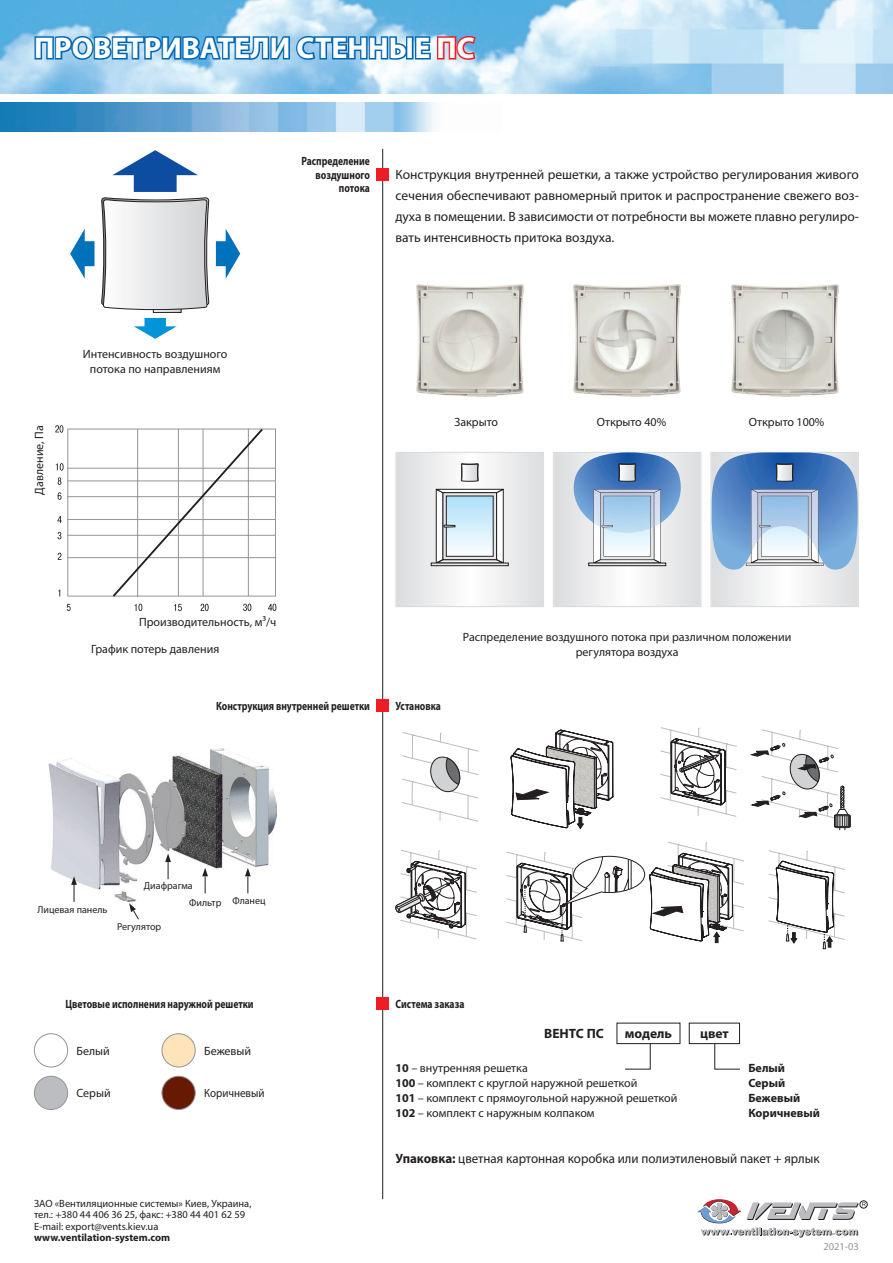
<style>
.page{position:relative;width:893px;height:1263px;background:#fff}
.page>*{position:absolute;margin:0;border:0;box-sizing:border-box;transform-origin:0 0}
.t1{font:700 30px "Myriad Pro";color:#fff}
.t2{font:13.5px/21.3px "Myriad Pro";color:#231f20;text-align:justify}
.t3{font:13.5px "Myriad Pro";color:#231f20;scale:.96 1}
.t4{font:700 13.5px "Myriad Pro";color:#231f20}
.t5{font:12px/15px "Myriad Pro";color:#231f20;text-align:center}
.t6{font:700 12px/13.5px "Myriad Pro";color:#231f20;text-align:right;scale:.8 1}
.t7{font:700 12px/15px "Myriad Pro";color:#231f20}
.t8{font:12px "Myriad Pro";color:#231f20;scale:.92 1}
.t9{font:10.5px/11.2px "Myriad Pro";color:#231f20}
.t10{font:700 10.5px "Myriad Pro";color:#231f20}
.t11{font:10.5px "Myriad Pro";color:#939598}
.t12{font:10.05px/15.8px "Myriad Pro";color:#231f20}
.s1{font-weight:700}
</style>
<div class="page">
<svg style="left:397px;top:454px;width:145px;height:151px"></svg>
<div style="left:395px;top:452px;width:149px;height:155px;border:1px solid #dcdddf"></div>
<img style="left:416px;top:285px;width:107px;height:111px">
<img style="left:731px;top:285px;width:107px;height:111px">
<img style="left:574px;top:285px;width:107px;height:111px">
<div style="left:431px;top:563px;width:77px;height:3px;background:#e6e7e9;border:1px solid #231f20"></div>
<svg style="left:434px;top:452px;width:71px;height:112px"></svg>
<svg style="left:710px;top:452px;width:149px;height:155px"></svg>
<svg style="left:553px;top:452px;width:148px;height:155px"></svg>
<hr style="left:382px;top:149px;width:1px;height:1050px;background:#231f20">
<div style="left:376px;top:168px;width:13px;height:13px;background:#ee1d23"></div>
<div style="left:376px;top:699px;width:13px;height:13px;background:#ee1d23"></div>
<img style="left:0;top:0;width:893px;height:94px">
<img style="left:0;top:102px;width:434px;height:30px">
<div style="left:860px;top:1200px;width:7px;height:8px;border:1px solid #231f20;border-radius:50%"></div>
<svg style="left:697px;top:1199px;width:169px;height:38px"></svg>
<svg style="left:55px;top:425px;width:222px;height:186px"></svg>
<svg style="left:33px;top:17px;width:444px;height:44px;background:#6aa7d4"></svg>
<svg style="left:751px;top:729px;width:99px;height:101px"></svg>
<svg style="left:402px;top:732px;width:77px;height:90px"></svg>
<svg style="left:660px;top:727px;width:77px;height:90px"></svg>
<svg style="left:395px;top:849px;width:82px;height:91px"></svg>
<svg style="left:511px;top:730px;width:102px;height:99px"></svg>
<svg style="left:506px;top:841px;width:238px;height:102px"></svg>
<svg style="left:768px;top:850px;width:77px;height:99px"></svg>
<div style="left:376px;top:997px;width:13px;height:13px;background:#ee1d23"></div>
<img style="left:48px;top:748px;width:228px;height:153px">
<svg style="left:71px;top:876px;width:6px;height:26px"></svg>
<svg style="left:245px;top:868px;width:6px;height:25px"></svg>
<svg style="left:202px;top:868px;width:6px;height:25px"></svg>
<svg style="left:165px;top:853px;width:6px;height:26px"></svg>
<svg style="left:129px;top:903px;width:10px;height:17px"></svg>
<div style="left:34px;top:1033px;width:34px;height:34px;border:1px solid #939598;border-radius:50%"></div>
<div style="left:34px;top:1076px;width:34px;height:33px;background:#bcbdc0;border-radius:50%"></div>
<div style="left:34px;top:1076px;width:34px;height:34px;border:1px solid #939598;border-radius:50%"></div>
<div style="left:162px;top:1034px;width:33px;height:33px;background:#fee4b8;border-radius:50%"></div>
<div style="left:162px;top:1033px;width:34px;height:34px;border:1px solid #939598;border-radius:50%"></div>
<div style="left:162px;top:1076px;width:33px;height:33px;background:#671a01;border-radius:50%"></div>
<div style="left:162px;top:1076px;width:34px;height:34px;border:1px solid #939598;border-radius:50%"></div>
<hr style="left:153px;top:309px;width:28px;height:3px;background:#e1e2e3">
<div style="left:153px;top:308px;width:28px;height:5px;border:1px solid #231f20"></div>
<svg style="left:101px;top:150px;width:108px;height:160px"></svg>
<svg style="left:134px;top:318px;width:43px;height:21px"></svg>
<svg style="left:70px;top:229px;width:25px;height:50px"></svg>
<svg style="left:216px;top:229px;width:24px;height:50px"></svg>
<svg style="left:624px;top:1043px;width:27px;height:27px"></svg>
<div style="left:689px;top:1023px;width:51px;height:21px;border:1px solid #231f20"></div>
<svg style="left:714px;top:1043px;width:26px;height:27px"></svg>
<h1 class="t1" style="left:34px;top:28px;width:442px">ПРОВЕТРИВАТЕЛИ СТЕННЫЕ ПС</h1>
<p class="t5" style="left:31px;top:494px;width:71px;rotate:-90deg">Давление, Па</p>
<p class="t5" style="left:83px;top:347px;width:146px">Интенсивность воздушного потока по направлениям</p>
<p class="t6" style="left:301px;top:154px;width:87px">Распределение воздушного потока</p>
<p class="t2" style="left:395px;top:163px;width:465px">Конструкция внутренней решетки, а также устройство регулирования живого сечения обеспечивают равномерный приток и распространение свежего воз&shy;духа в помещении. В зависимости от потребности вы можете плавно регулиро&shy;вать интенсивность притока воздуха.</p>
<p class="t5" style="left:454px;top:414px;width:45px">Закрыто</p>
<p class="t5" style="left:597px;top:414px;width:71px">Открыто 40%</p>
<p class="t5" style="left:749px;top:414px;width:77px">Открыто 100%</p>
<p class="t5" style="left:139px;top:614px;width:139px">Производительность, м3/ч</p>
<p class="t5" style="left:91px;top:641px;width:130px">График потерь давления</p>
<p class="t6" style="left:216px;top:699px;width:194px">Конструкция внутренней решетки</p>
<p class="t6" style="left:395px;top:699px;width:58px">Установка</p>
<p class="t5" style="left:463px;top:629px;width:330px">Распределение воздушного потока при различном положении регулятора воздуха</p>
<p class="t12" style="left:38px;top:902px;width:72px">Лицевая панель</p>
<p class="t12" style="left:189px;top:878px;width:78px;text-indent:-45px">Диафрагма<br>Фильтр Фланец</p>
<p class="t12" style="left:117px;top:918px;width:46px">Регулятор</p>
<p class="t6" style="left:66px;top:997px;width:237px">Цветовые исполнения наружной решетки</p>
<p class="t5" style="left:77px;top:1043px;width:35px">Белый</p>
<p class="t5" style="left:77px;top:1086px;width:36px">Серый</p>
<p class="t5" style="left:204px;top:1043px;width:49px">Бежевый</p>
<p class="t8" style="left:204px;top:1086px;width:67px">Коричневый</p>
<p class="t9" style="left:34px;top:1198px;width:219px">ЗАО «Вентиляционные системы» Киев, Украина, тел.: +380 44 406 36 25, факс: +380 44 401 62 59<br>E-mail: export@vents.kiev.ua</p>
<p class="t10" style="left:34px;top:1230px;width:138px">www.ventilation-system.com</p>
<p class="t6" style="left:395px;top:997px;width:88px">Система заказа</p>
<p class="t4" style="left:544px;top:1025px;width:61px">ВЕНТС ПС</p>
<p class="t4" style="left:625px;top:1025px;width:49px">модель</p>
<p class="t5" style="left:395px;top:1060px;width:284px;text-align:left"><span class="s1">10</span> – внутренняя решетка<br><span class="s1">100</span> – комплект с круглой наружной решеткой<br><span class="s1">101</span> – комплект с прямоугольной наружной решеткой <span class="s1">102</span> – комплект с наружным колпаком</p>
<p class="t7" style="left:748px;top:1060px;width:73px">Белый<br>Серый<br>Бежевый<br>Коричневый</p>
<p class="t4" style="left:700px;top:1025px;width:30px">цвет</p>
<p class="t3" style="left:395px;top:1150px;width:443px"><span class="s1">Упаковка:</span> цветная картонная коробка или полиэтиленовый пакет + ярлык</p>
<p class="t11" style="left:823px;top:1239px;width:37px">2021-03</p>
</div>
